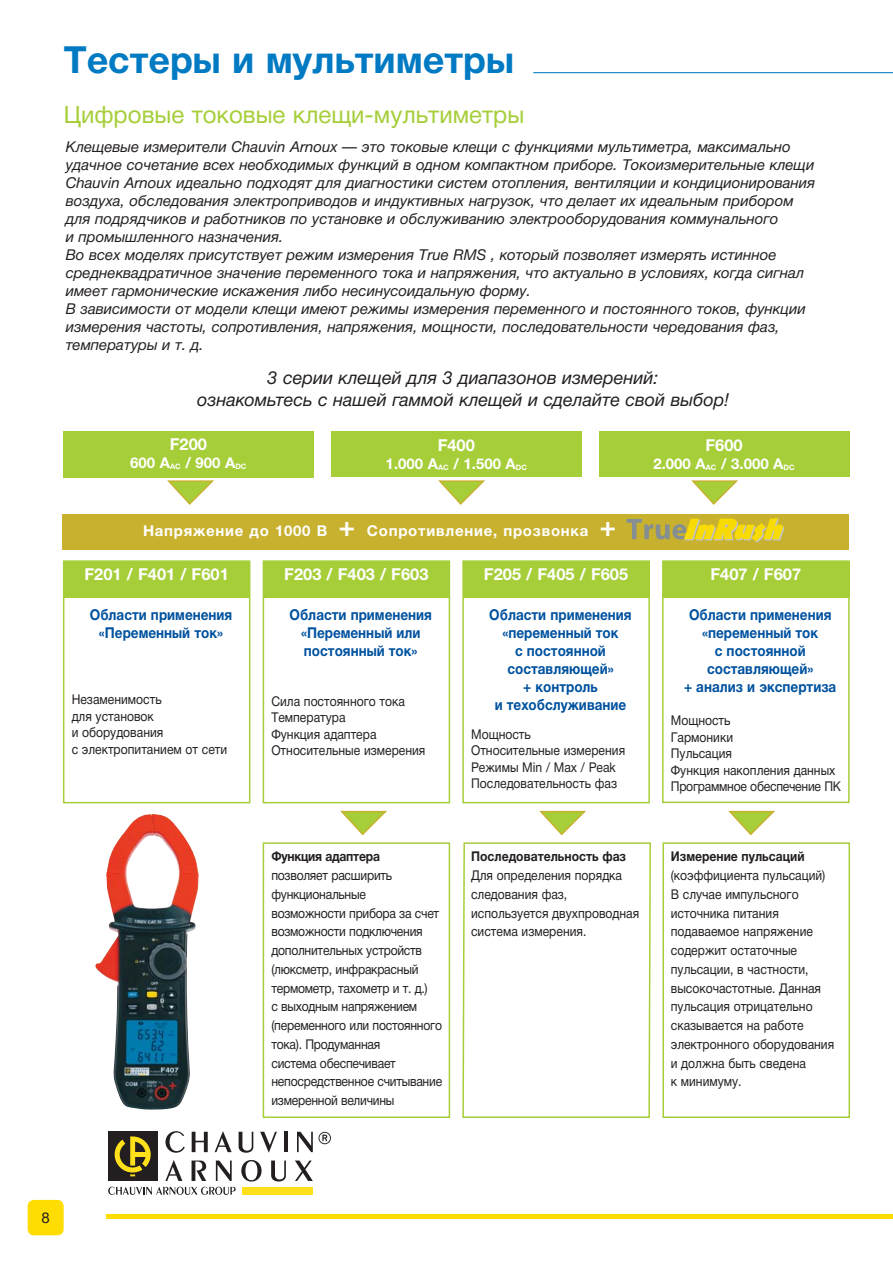
<style>
.page{position:relative;width:893px;height:1263px;background:#fff}
.page>*{position:absolute;margin:0;border:0;box-sizing:border-box;transform-origin:0 0}
.t1{font:700 37.5px "Helvetica Neue Cyr";color:#007ac2}
.t2{font:24px "Helvetica Neue Cyr";color:#a6ce39}
.t3{font:italic 18px/21.6px "Helvetica Neue Cyr";color:#231f20;text-align:center}
.t4{font:700 16.5px "Helvetica Neue Cyr";color:#fff}
.t5{font:italic 15px/18px "Helvetica Neue Cyr";color:#231f20}
.t6{font:700 15px/18px "Helvetica Neue Cyr";color:#00529f;text-align:center;scale:.9 1}
.t7{font:700 15px "Helvetica Neue Cyr";letter-spacing:.05em;color:#fff}
.t8{font:15px "Helvetica Neue Cyr";color:#231f20}
.t9{font:13.5px/18.8px "Helvetica Neue Cyr";color:#231f20;scale:.9 1}
.t10{font:13.5px/18.8px "Helvetica Neue Cyr";letter-spacing:-.02em;color:#231f20;scale:.9 1}
.t11{font:700 13.5px "Helvetica Neue Cyr";color:#231f20;scale:.9 1}
.t12{font:700 13.5px "Helvetica Neue Cyr";letter-spacing:-.02em;color:#231f20;scale:.9 1}
.s1{font-size:27px}
</style>
<div class="page">
<div style="left:28px;top:1200px;width:36px;height:35px;background:#fd0;border-radius:6px"></div>
<hr style="left:106px;top:1214px;width:787px;height:4px;background:#fd0">
<div style="left:63px;top:560px;width:187px;height:243px;border:2px solid #a6ce39"></div>
<div style="left:263px;top:560px;width:187px;height:243px;border:2px solid #a6ce39"></div>
<div style="left:462px;top:560px;width:188px;height:243px;border:2px solid #a6ce39"></div>
<div style="left:662px;top:560px;width:188px;height:243px;border:2px solid #a6ce39"></div>
<div style="left:263px;top:842px;width:187px;height:276px;border:2px solid #a6ce39"></div>
<svg style="left:462px;top:842px;width:189px;height:276px"></svg>
<div style="left:662px;top:842px;width:188px;height:276px;border:2px solid #a6ce39"></div>
<hr style="left:533px;top:72px;width:360px;height:1px;background:#007ac2">
<div style="left:242px;top:1187px;width:71px;height:8px;background:#ffe01a"></div>
<div style="left:108px;top:1132px;width:49px;height:49px;background:#231f20"></div>
<svg style="left:115px;top:1136px;width:36px;height:40px"></svg>
<svg style="left:165px;top:1131px;width:20px;height:22px"></svg>
<svg style="left:192px;top:1132px;width:16px;height:20px"></svg>
<svg style="left:215px;top:1131px;width:17px;height:21px"></svg>
<svg style="left:239px;top:1132px;width:14px;height:21px"></svg>
<svg style="left:260px;top:1132px;width:17px;height:21px"></svg>
<hr style="left:284px;top:1132px;width:4px;height:20px;background:#231f20">
<svg style="left:297px;top:1132px;width:16px;height:20px"></svg>
<svg style="left:165px;top:1160px;width:17px;height:21px"></svg>
<svg style="left:192px;top:1160px;width:14px;height:21px"></svg>
<svg style="left:216px;top:1160px;width:16px;height:21px"></svg>
<svg style="left:241px;top:1160px;width:21px;height:21px"></svg>
<svg style="left:271px;top:1160px;width:15px;height:21px"></svg>
<svg style="left:295px;top:1160px;width:18px;height:21px"></svg>
<svg style="left:108px;top:1187px;width:128px;height:8px"></svg>
<svg style="left:319px;top:1132px;width:12px;height:12px"></svg>
<div style="left:64px;top:431px;width:250px;height:46px;background:#a6ce39"></div>
<div style="left:331px;top:431px;width:251px;height:45px;background:#a6ce39"></div>
<div style="left:599px;top:431px;width:251px;height:45px;background:#a6ce39"></div>
<div style="left:64px;top:561px;width:186px;height:36px;background:#a6ce39"></div>
<div style="left:263px;top:561px;width:187px;height:36px;background:#a6ce39"></div>
<div style="left:463px;top:561px;width:187px;height:36px;background:#a6ce39"></div>
<div style="left:663px;top:561px;width:187px;height:36px;background:#a6ce39"></div>
<div style="left:62px;top:514px;width:787px;height:36px;background:#c8b12f"></div>
<svg style="left:626px;top:518px;width:157px;height:24px"></svg>
<img style="left:95px;top:814px;width:104px;height:296px">
<svg style="left:167px;top:480px;width:47px;height:25px"></svg>
<svg style="left:340px;top:810px;width:47px;height:26px"></svg>
<svg style="left:539px;top:810px;width:47px;height:26px"></svg>
<svg style="left:728px;top:810px;width:47px;height:26px"></svg>
<svg style="left:438px;top:480px;width:47px;height:25px"></svg>
<svg style="left:691px;top:480px;width:47px;height:25px"></svg>
<h1 class="t1" style="left:64px;top:46px;width:452px">Тестеры и мультиметры</h1>
<h2 class="t2" style="left:64px;top:106px;width:462px">Цифровые токовые клещи-мультиметры</h2>
<p class="t5" style="left:66px;top:138px;width:751px">Клещевые измерители Chauvin Arnoux — это токовые клещи с функциями мультиметра, максимально удачное сочетание всех необходимых функций в одном компактном приборе. Токоизмерительные клещи Chauvin Arnoux идеально подходят для диагностики систем отопления, вентиляции и кондиционирования воздуха, обследования электроприводов и индуктивных нагрузок, что делает их идеальным прибором для подрядчиков и работников по установке и обслуживанию электрооборудования коммунального<br>и промышленного назначения.<br>Во всех моделях присутствует режим измерения True RMS , который позволяет измерять истинное среднеквадратичное значение переменного тока и напряжения, что актуально в условиях, когда сигнал имеет гармонические искажения либо несинусоидальную форму.<br>В зависимости от модели клещи имеют режимы измерения переменного и постоянного токов, функции измерения частоты, сопротивления, напряжения, мощности, последовательности чередования фаз, температуры и т. д.</p>
<p class="t3" style="left:197px;top:367px;width:533px">3 серии клещей для 3 диапазонов измерений:<br>ознакомьтесь с нашей гаммой клещей и сделайте свой выбор!</p>
<p class="t4" style="left:170px;top:438px;width:39px">F200</p>
<p class="t7" style="left:130px;top:457px;width:118px">600 A<sub>AC</sub> / 900 A<sub>DC</sub></p>
<p class="t4" style="left:438px;top:439px;width:39px">F400</p>
<p class="t7" style="left:386px;top:458px;width:143px">1.000 A<sub>AC</sub> / 1.500 A<sub>DC</sub></p>
<p class="t4" style="left:705px;top:439px;width:39px">F600</p>
<p class="t7" style="left:653px;top:458px;width:143px">2.000 A<sub>AC</sub> / 3.000 A<sub>DC</sub></p>
<p class="t7" style="left:143px;top:525px;width:475px">Напряжение до 1000 В <span class="s1">+</span> Сопротивление, прозвонка <span class="s1">+</span></p>
<p class="t4" style="left:85px;top:568px;width:146px">F201 / F401 / F601</p>
<p class="t6" style="left:90px;top:608px;width:160px">Области применения «Переменный ток»</p>
<p class="t9" style="left:72px;top:693px;width:174px;line-height:16.5px">Незаменимость<br>для установок<br>и оборудования<br>с электропитанием от сети</p>
<p class="t4" style="left:284px;top:568px;width:146px">F203 / F403 / F603</p>
<p class="t6" style="left:290px;top:608px;width:160px">Области применения «Переменный или постоянный ток»</p>
<p class="t9" style="left:271px;top:694px;width:173px;line-height:16.5px">Сила постоянного тока<br>Температура<br>Функция адаптера<br>Относительные измерения</p>
<p class="t4" style="left:484px;top:568px;width:146px">F205 / F405 / F605</p>
<p class="t6" style="left:489px;top:608px;width:160px">Области применения «переменный ток<br>с постоянной составляющей»<br>+ контроль<br>и техобслуживание</p>
<p class="t9" style="left:471px;top:727px;width:173px;line-height:16.5px">Мощность<br>Относительные измерения<br>Режимы Min / Max / Peak<br>Последовательность фаз</p>
<p class="t4" style="left:710px;top:568px;width:92px">F407 / F607</p>
<p class="t6" style="left:684px;top:608px;width:171px">Области применения «переменный ток<br>с постоянной составляющей»<br>+ анализ и экспертиза</p>
<p class="t9" style="left:671px;top:714px;width:191px;line-height:16.5px">Мощность<br>Гармоники<br>Пульсация<br>Функция накопления данных<br>Программное обеспечение ПК</p>
<p class="t12" style="left:271px;top:852px;width:122px">Функция адаптера</p>
<p class="t10" style="left:271px;top:868px;width:191px">позволяет расширить функциональные возможности прибора за счет возможности подключения дополнительных устройств (люксметр, инфракрасный термометр, тахометр и т. д.)<br>с выходным напряжением (переменного или постоянного тока). Продуманная<br>система обеспечивает непосредственное считывание измеренной величины</p>
<p class="t11" style="left:471px;top:852px;width:174px">Последовательность фаз</p>
<p class="t9" style="left:471px;top:868px;width:188px">Для определения порядка следования фаз, используется двухпроводная система измерения.</p>
<p class="t11" style="left:671px;top:852px;width:150px">Измерение пульсаций</p>
<p class="t9" style="left:671px;top:868px;width:183px">(коэффициента пульсаций)<br>В случае импульсного источника питания подаваемое напряжение содержит остаточные пульсации, в частности, высокочастотные. Данная пульсация отрицательно сказывается на работе электронного оборудования и должна быть сведена<br>к минимуму.</p>
<p class="t8" style="left:42px;top:1212px;width:10px">8</p>
</div>
